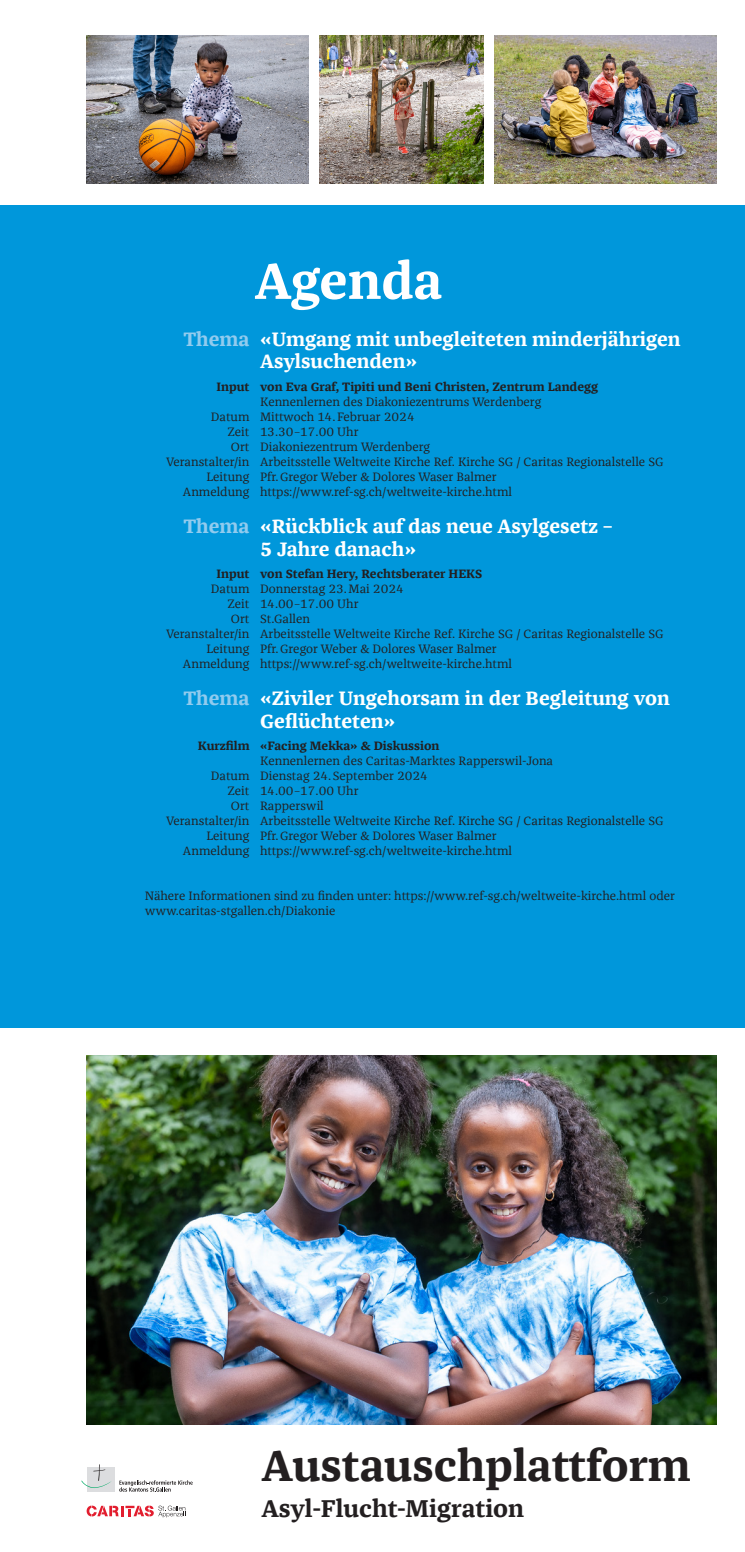
<style>
.page{position:relative;width:745px;height:1552px;background:#fff}
.page>*{position:absolute;margin:0;border:0;box-sizing:border-box;transform-origin:0 0}
.t1{font:700 52.5px "Franziska Offc";color:#fff}
.t2{font:700 45px "Franziska Offc";color:#231f20}
.t3{font:700 25px "Franziska Offc";color:#231f20}
.t4{font:700 20px/22.5px "Franziska Offc";color:#fff}
.t5{font:12.5px/15px "Franziska Offc";color:#231f20}
.t6{font:700 12.5px "Franziska Offc";color:#231f20}
.s1{color:#91cbee}
</style>
<div class="page">
<div style="left:0;top:0;width:744px;height:1027px;background:#0097db"></div>
<img style="left:87px;top:1056px;width:628px;height:369px">
<div style="left:87px;top:1467px;width:28px;height:25px;background:#dcdddf"></div>
<svg style="left:81px;top:1464px;width:30px;height:24px"></svg>
<svg style="left:119px;top:1480px;width:73px;height:12px"></svg>
<svg style="left:87px;top:1506px;width:99px;height:11px"></svg>
<div style="left:0;top:0;width:744px;height:205px;background:#fff"></div>
<img style="left:494px;top:35px;width:222px;height:148px">
<img style="left:87px;top:35px;width:222px;height:148px">
<img style="left:319px;top:35px;width:164px;height:148px">
<h1 class="t1" style="left:254px;top:251px;width:189px">Agenda</h1>
<h3 class="t4" style="left:260px;top:328px;width:421px;text-indent:-77px"><span class="s1">Thema</span> «Umgang mit unbegleiteten minderjährigen<br>Asylsuchenden»</h3>
<p class="t6" style="left:216px;top:379px;width:383px">Input von Eva Graf, Tipiti und Beni Christen, Zentrum Landegg</p>
<p class="t5" style="left:260px;top:394px;width:282px">Kennenlernen des Diakoniezentrums Werdenberg</p>
<p class="t5" style="left:211px;top:409px;width:205px">Datum Mittwoch 14.Februar 2024</p>
<p class="t5" style="left:227px;top:424px;width:132px">Zeit 13.30–17.00 Uhr</p>
<p class="t5" style="left:231px;top:439px;width:200px">Ort Diakoniezentrum Werdenberg</p>
<p class="t5" style="left:166px;top:454px;width:498px">Veranstalter/in Arbeitsstelle Weltweite Kirche Ref. Kirche SG / Caritas Regionalstelle SG</p>
<p class="t5" style="left:206px;top:469px;width:292px">Leitung Pfr.Gregor Weber &amp; Dolores Waser Balmer</p>
<p class="t5" style="left:183px;top:484px;width:330px">Anmeldung https://www.ref-sg.ch/weltweite-kirche.html</p>
<h3 class="t4" style="left:260px;top:515px;width:354px;text-indent:-77px"><span class="s1">Thema</span> «Rückblick auf das neue Asylgesetz –<br>5 Jahre danach»</h3>
<p class="t6" style="left:216px;top:566px;width:267px">Input von Stefan Hery, Rechtsberater HEKS</p>
<p class="t5" style="left:211px;top:581px;width:194px">Datum Donnerstag 23.Mai 2024</p>
<p class="t5" style="left:227px;top:596px;width:132px">Zeit 14.00–17.00 Uhr</p>
<p class="t5" style="left:231px;top:611px;width:81px">Ort St.Gallen</p>
<p class="t5" style="left:166px;top:626px;width:498px">Veranstalter/in Arbeitsstelle Weltweite Kirche Ref. Kirche SG / Caritas Regionalstelle SG</p>
<p class="t5" style="left:206px;top:641px;width:292px">Leitung Pfr.Gregor Weber &amp; Dolores Waser Balmer</p>
<p class="t5" style="left:183px;top:656px;width:330px">Anmeldung https://www.ref-sg.ch/weltweite-kirche.html</p>
<h3 class="t4" style="left:260px;top:687px;width:411px;text-indent:-77px"><span class="s1">Thema</span> «Ziviler Ungehorsam in der Begleitung von<br>Geflüchteten»</h3>
<p class="t6" style="left:198px;top:738px;width:243px">Kurzfilm «Facing Mekka» &amp; Diskussion</p>
<p class="t5" style="left:260px;top:753px;width:294px">Kennenlernen des Caritas-Marktes Rapperswil-Jona</p>
<p class="t5" style="left:211px;top:768px;width:218px">Datum Dienstag 24.September 2024</p>
<p class="t5" style="left:227px;top:783px;width:132px">Zeit 14.00–17.00 Uhr</p>
<p class="t5" style="left:231px;top:798px;width:94px">Ort Rapperswil</p>
<p class="t5" style="left:166px;top:813px;width:498px">Veranstalter/in Arbeitsstelle Weltweite Kirche Ref. Kirche SG / Caritas Regionalstelle SG</p>
<p class="t5" style="left:206px;top:828px;width:292px">Leitung Pfr.Gregor Weber &amp; Dolores Waser Balmer</p>
<p class="t5" style="left:183px;top:843px;width:330px">Anmeldung https://www.ref-sg.ch/weltweite-kirche.html</p>
<p class="t5" style="left:145px;top:888px;width:531px">Nähere Informationen sind zu finden unter: https://www.ref-sg.ch/weltweite-kirche.html oder www.caritas-stgallen.ch/Diakonie</p>
<h2 class="t2" style="left:261px;top:1440px;width:430px">Austauschplattform</h2>
<h3 class="t3" style="left:261px;top:1494px;width:264px">Asyl-Flucht-Migration</h3>
</div>
